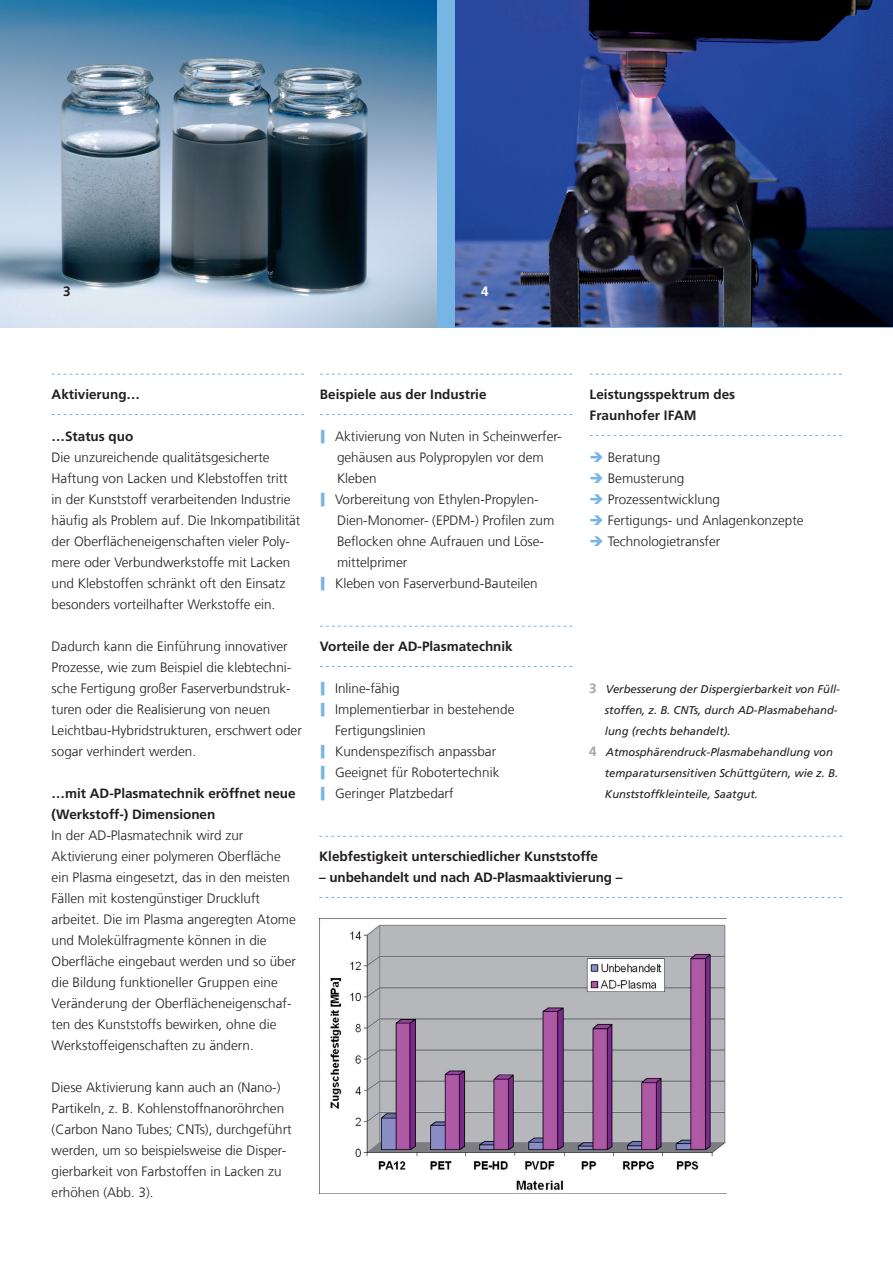
<style>
.page{position:relative;width:893px;height:1263px;background:#fff}
.page>*{position:absolute;margin:0;border:0;box-sizing:border-box;transform-origin:0 0}
.t1{font:300 13.5px/21px "Frutiger LT Com";color:#231f20}
.t2{font:700 13.5px/21px "Frutiger LT Com";color:#231f20}
.t3{font:700 13.5px "Frutiger LT Com";color:#fff}
.t4{font:italic 11.25px "Frutiger LT Com";color:#231f20}
.s1{font-weight:900;color:#77b6e4}
.s2{color:#77b6e4}
.s3{font-weight:700;font-style:normal;font-size:13.5px;color:#9da9ad}
</style>
<div class="page">
<div style="left:0;top:0;width:893px;height:327px;background:#77b6e4"></div>
<svg style="left:52px;top:374px;width:252px;height:1px"></svg>
<svg style="left:52px;top:414px;width:252px;height:1px"></svg>
<svg style="left:320px;top:374px;width:252px;height:1px"></svg>
<svg style="left:320px;top:414px;width:252px;height:1px"></svg>
<svg style="left:320px;top:626px;width:252px;height:1px"></svg>
<svg style="left:320px;top:666px;width:252px;height:1px"></svg>
<svg style="left:590px;top:374px;width:252px;height:1px"></svg>
<svg style="left:590px;top:435px;width:252px;height:1px"></svg>
<img style="left:0;top:0;width:437px;height:327px">
<img style="left:455px;top:0;width:438px;height:327px">
<svg style="left:319px;top:836px;width:523px;height:1px"></svg>
<svg style="left:319px;top:897px;width:523px;height:1px"></svg>
<img style="left:319px;top:918px;width:408px;height:275px">
<p class="t2" style="left:63px;top:281px;width:9px">3</p>
<p class="t3" style="left:481px;top:283px;width:9px">4</p>
<p class="t2" style="left:52px;top:384px;width:90px">Aktivierung…</p>
<p class="t2" style="left:52px;top:426px;width:83px">…Status quo</p>
<p class="t1" style="left:52px;top:447px;width:250px">Die unzureichende qualitätsgesicherte Haftung von Lacken und Klebstoffen tritt in der Kunststoff verarbeitenden Industrie häufig als Problem auf. Die Inkompatibilität der Oberflächeneigenschaften vieler Poly&shy;mere oder Verbundwerkstoffe mit Lacken und Klebstoffen schränkt oft den Einsatz besonders vorteilhafter Werkstoffe ein.</p>
<p class="t1" style="left:52px;top:636px;width:252px">Dadurch kann die Einführung innovativer Prozesse, wie zum Beispiel die klebtechni&shy;sche Fertigung großer Faserverbundstruk&shy;turen oder die Realisierung von neuen Leichtbau-Hybridstrukturen, erschwert oder sogar verhindert werden.</p>
<p class="t2" style="left:52px;top:783px;width:246px">…mit AD-Plasmatechnik eröffnet neue (Werkstoff-) Dimensionen</p>
<p class="t1" style="left:52px;top:825px;width:246px">In der AD-Plasmatechnik wird zur Aktivierung einer polymeren Oberfläche ein Plasma eingesetzt, das in den meisten Fällen mit kostengünstiger Druckluft arbeitet. Die im Plasma angeregten Atome und Molekülfragmente können in die Oberfläche eingebaut werden und so über die Bildung funktioneller Gruppen eine Veränderung der Oberflächeneigenschaf&shy;ten des Kunststoffs bewirken, ohne die Werkstoffeigenschaften zu ändern.</p>
<p class="t1" style="left:52px;top:1077px;width:242px">Diese Aktivierung kann auch an (Nano-)<br>Partikeln, z. B. Kohlenstoffnanoröhrchen (Carbon Nano Tubes; CNTs), durchgeführt werden, um so beispielsweise die Disper&shy;gierbarkeit von Farbstoffen in Lacken zu erhöhen (Abb. 3).</p>
<p class="t2" style="left:320px;top:384px;width:168px">Beispiele aus der Industrie</p>
<p class="t1" style="left:320px;top:426px;width:243px"><span class="s1">|</span> Aktivierung von Nuten in Scheinwerfer-</p>
<p class="t1" style="left:337px;top:447px;width:208px">gehäusen aus Polypropylen vor dem</p>
<p class="t1" style="left:337px;top:468px;width:41px">Kleben</p>
<p class="t1" style="left:320px;top:489px;width:220px"><span class="s1">|</span> Vorbereitung von Ethylen-Propylen-</p>
<p class="t1" style="left:337px;top:510px;width:219px">Dien-Monomer- (EPDM-) Profilen zum</p>
<p class="t1" style="left:337px;top:531px;width:209px">Beflocken ohne Aufrauen und Löse-</p>
<p class="t1" style="left:337px;top:552px;width:72px">mittelprimer</p>
<p class="t1" style="left:320px;top:573px;width:219px"><span class="s1">|</span> Kleben von Faserverbund-Bauteilen</p>
<p class="t2" style="left:320px;top:636px;width:194px">Vorteile der AD-Plasmatechnik</p>
<p class="t1" style="left:320px;top:678px;width:81px"><span class="s1">|</span> Inline-fähig</p>
<p class="t1" style="left:320px;top:699px;width:196px"><span class="s1">|</span> Implementierbar in bestehende</p>
<p class="t1" style="left:335px;top:720px;width:92px">Fertigungslinien</p>
<p class="t1" style="left:320px;top:741px;width:178px"><span class="s1">|</span> Kundenspezifisch anpassbar</p>
<p class="t1" style="left:320px;top:762px;width:181px"><span class="s1">|</span> Geeignet für Robotertechnik</p>
<p class="t1" style="left:320px;top:783px;width:135px"><span class="s1">|</span> Geringer Platzbedarf</p>
<p class="t2" style="left:590px;top:384px;width:147px">Leistungsspektrum des<br>Fraunhofer IFAM</p>
<p class="t1" style="left:590px;top:447px;width:72px"><span class="s2">➔</span> Beratung</p>
<p class="t1" style="left:590px;top:468px;width:96px"><span class="s2">➔</span> Bemusterung</p>
<p class="t1" style="left:590px;top:489px;width:132px"><span class="s2">➔</span> Prozessentwicklung</p>
<p class="t1" style="left:590px;top:510px;width:215px"><span class="s2">➔</span> Fertigungs- und Anlagenkonzepte</p>
<p class="t1" style="left:590px;top:531px;width:132px"><span class="s2">➔</span> Technologietransfer</p>
<p class="t4" style="left:589px;top:683px;width:252px"><span class="s3">3</span> Verbesserung der Dispergierbarkeit von Füll-</p>
<p class="t4" style="left:605px;top:704px;width:234px">stoffen, z. B. CNTs, durch AD-Plasmabehand-</p>
<p class="t4" style="left:605px;top:725px;width:127px">lung (rechts behandelt).</p>
<p class="t4" style="left:589px;top:746px;width:245px"><span class="s3">4</span> Atmosphärendruck-Plasmabehandlung von</p>
<p class="t4" style="left:605px;top:767px;width:235px">temparatursensitiven Schüttgütern, wie z. B.</p>
<p class="t4" style="left:605px;top:788px;width:154px">Kunststoffkleinteile, Saatgut.</p>
<p class="t2" style="left:319px;top:846px;width:280px">Klebfestigkeit unterschiedlicher Kunststoffe</p>
<p class="t2" style="left:319px;top:867px;width:305px">– unbehandelt und nach AD-Plasmaaktivierung –</p>
</div>
